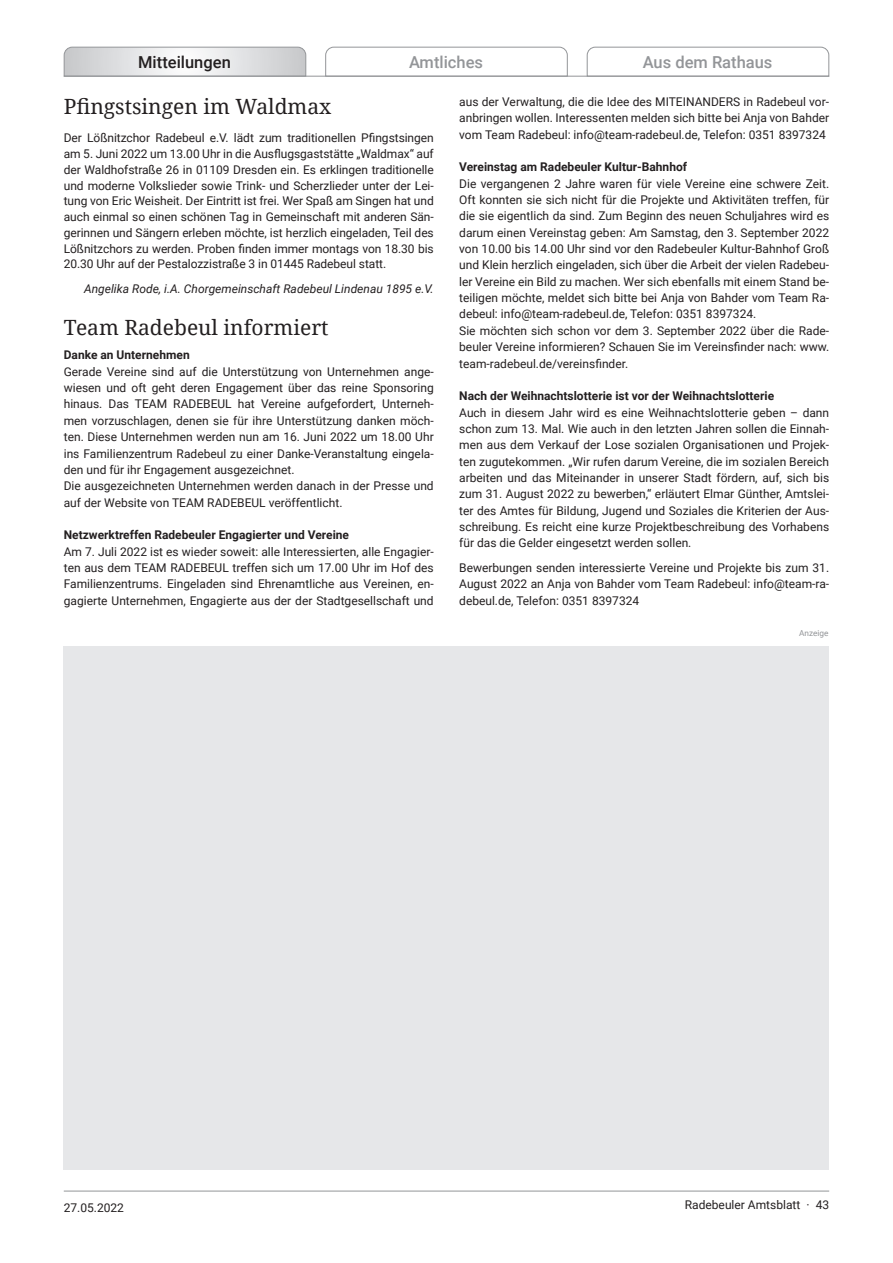
<style>
.page{position:relative;width:893px;height:1263px;background:#fff}
.page>*{position:absolute;margin:0;border:0;box-sizing:border-box;transform-origin:0 0}
.t1{font:21px "Droid Serif";color:#231f20}
.t2{font:500 16.5px "Roboto";color:#939598}
.t3{font:500 16.5px "Roboto";color:#231f20}
.t4{font:12px/16.4px "Roboto";color:#231f20;text-align:justify}
.t5{font:700 12px "Roboto";color:#231f20}
.t6{font:italic 12px "Roboto";color:#231f20}
.t7{font:8.25px "Roboto";color:#939598}
</style>
<div class="page">
<div style="left:64px;top:646px;width:765px;height:523px;background:#e6e7e9"></div>
<svg style="left:586px;top:46px;width:244px;height:31px"></svg>
<svg style="left:325px;top:46px;width:243px;height:30px"></svg>
<svg style="left:63px;top:46px;width:244px;height:31px"></svg>
<hr style="left:64px;top:76px;width:765px;height:1px;background:#939598">
<hr style="left:64px;top:1191px;width:765px;height:1px;background:#939598">
<h2 class="t3" style="left:138px;top:50px;width:94px">Mitteilungen</h2>
<h2 class="t2" style="left:409px;top:50px;width:76px">Amtliches</h2>
<h2 class="t2" style="left:643px;top:50px;width:131px">Aus dem Rathaus</h2>
<h1 class="t1" style="left:64px;top:92px;width:269px">Pfingstsingen im Waldmax</h1>
<p class="t4" style="left:64px;top:130px;width:372px;line-height:15.8px">Der Lößnitzchor Radebeul e.V. lädt zum traditionellen Pfingstsingen am 5. Juni 2022 um 13.00 Uhr in die Ausflugsgaststätte „Waldmax“ auf der Waldhofstraße 26 in 01109 Dresden ein. Es erklingen traditionelle und moderne Volkslieder sowie Trink- und Scherzlieder unter der Lei&shy;tung von Eric Weisheit. Der Eintritt ist frei. Wer Spaß am Singen hat und auch einmal so einen schönen Tag in Gemeinschaft mit anderen Sän&shy;gerinnen und Sängern erleben möchte, ist herzlich eingeladen, Teil des Lößnitzchors zu werden. Proben finden immer montags von 18.30 bis 20.30 Uhr auf der Pestalozzistraße 3 in 01445 Radebeul statt.</p>
<p class="t6" style="left:84px;top:280px;width:351px">Angelika Rode, i.A. Chorgemeinschaft Radebeul Lindenau 1895 e.V.</p>
<h1 class="t1" style="left:64px;top:313px;width:266px">Team Radebeul informiert</h1>
<p class="t5" style="left:64px;top:347px;width:127px">Danke an Unternehmen</p>
<p class="t4" style="left:64px;top:363px;width:371px;text-align:left">Gerade Vereine sind auf die Unterstützung von Unternehmen ange&shy;wiesen und oft geht deren Engagement über das reine Sponsoring hinaus. Das TEAM RADEBEUL hat Vereine aufgefordert, Unterneh&shy;men vorzuschlagen, denen sie für ihre Unterstützung danken möch&shy;ten. Diese Unternehmen werden nun am 16. Juni 2022 um 18.00 Uhr ins Familienzentrum Radebeul zu einer Danke-Veranstaltung eingela&shy;den und für ihr Engagement ausgezeichnet.<br>Die ausgezeichneten Unternehmen werden danach in der Presse und auf der Website von TEAM RADEBEUL veröffentlicht.</p>
<p class="t5" style="left:64px;top:527px;width:287px">Netzwerktreffen Radebeuler Engagierter und Vereine</p>
<p class="t4" style="left:64px;top:543px;width:371px">Am 7. Juli 2022 ist es wieder soweit: alle Interessierten, alle Engagier&shy;ten aus dem TEAM RADEBEUL treffen sich um 17.00 Uhr im Hof des Familienzentrums. Eingeladen sind Ehrenamtliche aus Vereinen, en&shy;gagierte Unternehmen, Engagierte aus der der Stadtgesellschaft und</p>
<p class="t4" style="left:459px;top:93px;width:371px">aus der Verwaltung, die die Idee des MITEINANDERS in Radebeul vor&shy;anbringen wollen. Interessenten melden sich bitte bei Anja von Bahder vom Team Radebeul: info@team-radebeul.de, Telefon: 0351 8397324</p>
<p class="t5" style="left:459px;top:159px;width:229px">Vereinstag am Radebeuler Kultur-Bahnhof</p>
<p class="t4" style="left:459px;top:175px;width:371px;text-align:left">Die vergangenen 2 Jahre waren für viele Vereine eine schwere Zeit.<br>Oft konnten sie sich nicht für die Projekte und Aktivitäten treffen, für die sie eigentlich da sind. Zum Beginn des neuen Schuljahres wird es darum einen Vereinstag geben: Am Samstag, den 3. September 2022 von 10.00 bis 14.00 Uhr sind vor den Radebeuler Kultur-Bahnhof Groß und Klein herzlich eingeladen, sich über die Arbeit der vielen Radebeu&shy;ler Vereine ein Bild zu machen. Wer sich ebenfalls mit einem Stand be&shy;teiligen möchte, meldet sich bitte bei Anja von Bahder vom Team Ra&shy;debeul: info@team-radebeul.de, Telefon: 0351 8397324.<br>Sie möchten sich schon vor dem 3. September 2022 über die Rade&shy;beuler Vereine informieren? Schauen Sie im Vereinsfinder nach: www. team-radebeul.de/vereinsfinder.</p>
<p class="t5" style="left:459px;top:387px;width:316px">Nach der Weihnachtslotterie ist vor der Weihnachtslotterie</p>
<p class="t4" style="left:459px;top:404px;width:371px">Auch in diesem Jahr wird es eine Weihnachtslotterie geben – dann schon zum 13. Mal. Wie auch in den letzten Jahren sollen die Einnah&shy;men aus dem Verkauf der Lose sozialen Organisationen und Projek&shy;ten zugutekommen. „Wir rufen darum Vereine, die im sozialen Bereich arbeiten und das Miteinander in unserer Stadt fördern, auf, sich bis zum 31. August 2022 zu bewerben,“ erläutert Elmar Günther, Amtslei&shy;ter des Amtes für Bildung, Jugend und Soziales die Kriterien der Aus&shy;schreibung. Es reicht eine kurze Projektbeschreibung des Vorhabens für das die Gelder eingesetzt werden sollen.</p>
<p class="t4" style="left:459px;top:559px;width:371px">Bewerbungen senden interessierte Vereine und Projekte bis zum 31.<br>August 2022 an Anja von Bahder vom Team Radebeul: info@team-ra&shy;debeul.de, Telefon: 0351 8397324</p>
<p class="t7" style="left:799px;top:627px;width:31px">Anzeige</p>
<p class="t4" style="left:64px;top:1199px;width:62px">27.05.2022</p>
<p class="t4" style="left:685px;top:1196px;width:146px">Radebeuler Amtsblatt · 43</p>
</div>
